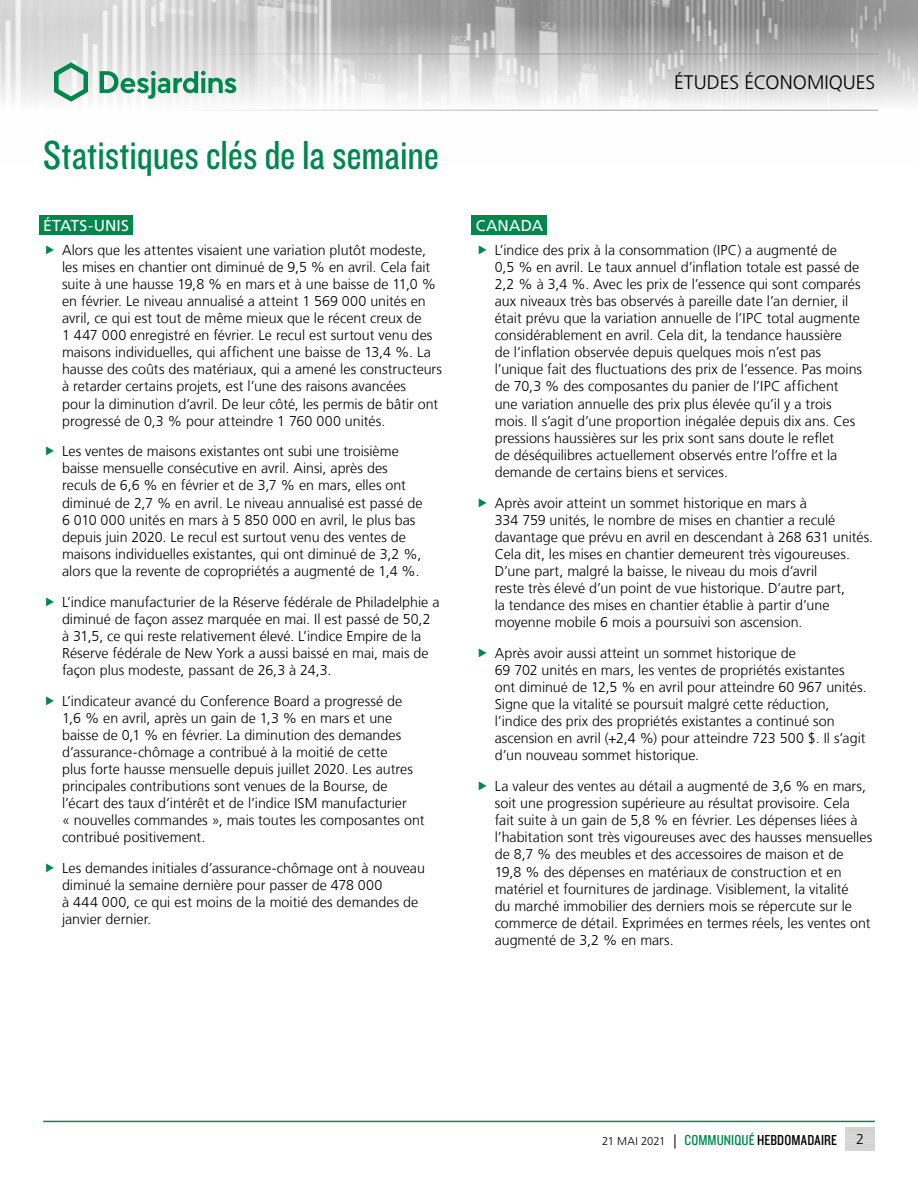
<style>
.page{position:relative;width:918px;height:1188px;background:#fff}
.page>*{position:absolute;margin:0;border:0;box-sizing:border-box;transform-origin:0 0}
.t1{font:42px "Knockout 29 Junior Ltweight";letter-spacing:-.005em;color:#00874e}
.t2{font:300 19.5px "Frutiger LT";color:#000}
.t3{font:15.75px "Frutiger LT";letter-spacing:.01em;color:#fff}
.t4{font:15px "Knockout 29 Junior Ltweight";letter-spacing:.005em;color:#000}
.t5{font:300 14.25px/17.1px "Frutiger LT";color:#000}
.s1{font-family:"Frutiger LT";font-weight:300;font-size:11.25px}
.s2{font-family:"Frutiger LT";font-weight:300;font-size:14.25px}
.s3{color:#00874e}
</style>
<div class="page">
<img style="left:0;top:0;width:918px;height:110px">
<hr style="left:0;top:54px;width:878px;height:1px;background:#9d9d9c">
<hr style="left:0;top:110px;width:878px;height:1px;background:#9d9d9c">
<svg style="left:54px;top:62px;width:34px;height:40px"></svg>
<svg style="left:100px;top:71px;width:136px;height:28px"></svg>
<hr style="left:43px;top:1121px;width:832px;height:1px;background:#00874e">
<div style="left:39px;top:215px;width:94px;height:20px;background:#00874e"></div>
<div style="left:472px;top:215px;width:75px;height:20px;background:#00874e"></div>
<h1 class="t1" style="left:43px;top:128px;width:397px">Statistiques clés de la semaine</h1>
<p class="t3" style="left:43px;top:216px;width:87px">ÉTATS-UNIS</p>
<p class="t5" style="left:62px;top:241px;width:382px">Alors que les attentes visaient une variation plutôt modeste, les mises en chantier ont diminué de 9,5 % en avril. Cela fait suite à une hausse 19,8 % en mars et à une baisse de 11,0 % en février. Le niveau annualisé a atteint 1 569 000 unités en avril, ce qui est tout de même mieux que le récent creux de<br>1 447 000 enregistré en février. Le recul est surtout venu des maisons individuelles, qui affichent une baisse de 13,4 %. La hausse des coûts des matériaux, qui a amené les constructeurs à retarder certains projets, est l’une des raisons avancées<br>pour la diminution d’avril. De leur côté, les permis de bâtir ont progressé de 0,3 % pour atteindre 1 760 000 unités.</p>
<p class="t5" style="left:62px;top:443px;width:362px">Les ventes de maisons existantes ont subi une troisième baisse mensuelle consécutive en avril. Ainsi, après des reculs de 6,6 % en février et de 3,7 % en mars, elles ont diminué de 2,7 % en avril. Le niveau annualisé est passé de 6 010 000 unités en mars à 5 850 000 en avril, le plus bas depuis juin 2020. Le recul est surtout venu des ventes de maisons individuelles existantes, qui ont diminué de 3,2 %, alors que la revente de copropriétés a augmenté de 1,4 %.</p>
<p class="t5" style="left:62px;top:593px;width:379px">L’indice manufacturier de la Réserve fédérale de Philadelphie a diminué de façon assez marquée en mai. Il est passé de 50,2 à 31,5, ce qui reste relativement élevé. L’indice Empire de la Réserve fédérale de New York a aussi baissé en mai, mais de façon plus modeste, passant de 26,3 à 24,3.</p>
<p class="t5" style="left:62px;top:692px;width:364px">L’indicateur avancé du Conference Board a progressé de 1,6 % en avril, après un gain de 1,3 % en mars et une baisse de 0,1 % en février. La diminution des demandes d’assurance-chômage a contribué à la moitié de cette<br>plus forte hausse mensuelle depuis juillet 2020. Les autres principales contributions sont venues de la Bourse, de l’écart des taux d’intérêt et de l’indice ISM manufacturier<br>« nouvelles commandes », mais toutes les composantes ont contribué positivement.</p>
<p class="t5" style="left:62px;top:860px;width:364px">Les demandes initiales d’assurance-chômage ont à nouveau diminué la semaine dernière pour passer de 478 000<br>à 444 000, ce qui est moins de la moitié des demandes de janvier dernier.</p>
<h2 class="t2" style="left:674px;top:72px;width:203px">ÉTUDES ÉCONOMIQUES</h2>
<p class="t3" style="left:476px;top:216px;width:69px">CANADA</p>
<p class="t5" style="left:495px;top:241px;width:369px">L’indice des prix à la consommation (IPC) a augmenté de<br>0,5 % en avril. Le taux annuel d’inflation totale est passé de 2,2 % à 3,4 %. Avec les prix de l’essence qui sont comparés aux niveaux très bas observés à pareille date l’an dernier, il était prévu que la variation annuelle de l’IPC total augmente considérablement en avril. Cela dit, la tendance haussière<br>de l’inflation observée depuis quelques mois n’est pas l’unique fait des fluctuations des prix de l’essence. Pas moins de 70,3 % des composantes du panier de l’IPC affichent une variation annuelle des prix plus élevée qu’il y a trois mois. Il s’agit d’une proportion inégalée depuis dix ans. Ces pressions haussières sur les prix sont sans doute le reflet<br>de déséquilibres actuellement observés entre l’offre et la demande de certains biens et services.</p>
<p class="t5" style="left:495px;top:494px;width:380px">Après avoir atteint un sommet historique en mars à<br>334 759 unités, le nombre de mises en chantier a reculé davantage que prévu en avril en descendant à 268 631 unités.<br>Cela dit, les mises en chantier demeurent très vigoureuses.<br>D’une part, malgré la baisse, le niveau du mois d’avril<br>reste très élevé d’un point de vue historique. D’autre part,<br>la tendance des mises en chantier établie à partir d’une moyenne mobile 6 mois a poursuivi son ascension.</p>
<p class="t5" style="left:495px;top:645px;width:373px">Après avoir aussi atteint un sommet historique de<br>69 702 unités en mars, les ventes de propriétés existantes ont diminué de 12,5 % en avril pour atteindre 60 967 unités.<br>Signe que la vitalité se poursuit malgré cette réduction, l’indice des prix des propriétés existantes a continué son ascension en avril (+2,4 %) pour atteindre 723 500 $. Il s’agit d’un nouveau sommet historique.</p>
<p class="t5" style="left:495px;top:778px;width:379px">La valeur des ventes au détail a augmenté de 3,6 % en mars, soit une progression supérieure au résultat provisoire. Cela fait suite à un gain de 5,8 % en février. Les dépenses liées à l’habitation sont très vigoureuses avec des hausses mensuelles de 8,7 % des meubles et des accessoires de maison et de 19,8 % des dépenses en matériaux de construction et en matériel et fournitures de jardinage. Visiblement, la vitalité<br>du marché immobilier des derniers mois se répercute sur le commerce de détail. Exprimées en termes réels, les ventes ont augmenté de 3,2 % en mars.</p>
<p class="t4" style="left:602px;top:1130px;width:237px"><span class="s1">21 MAI 2021</span> <span class="s2">|</span> <span class="s3">COMMUNIQUÉ</span> HEBDOMADAIRE</p>
<p class="t5" style="left:856px;top:1131px;width:9px">2</p>
</div>
